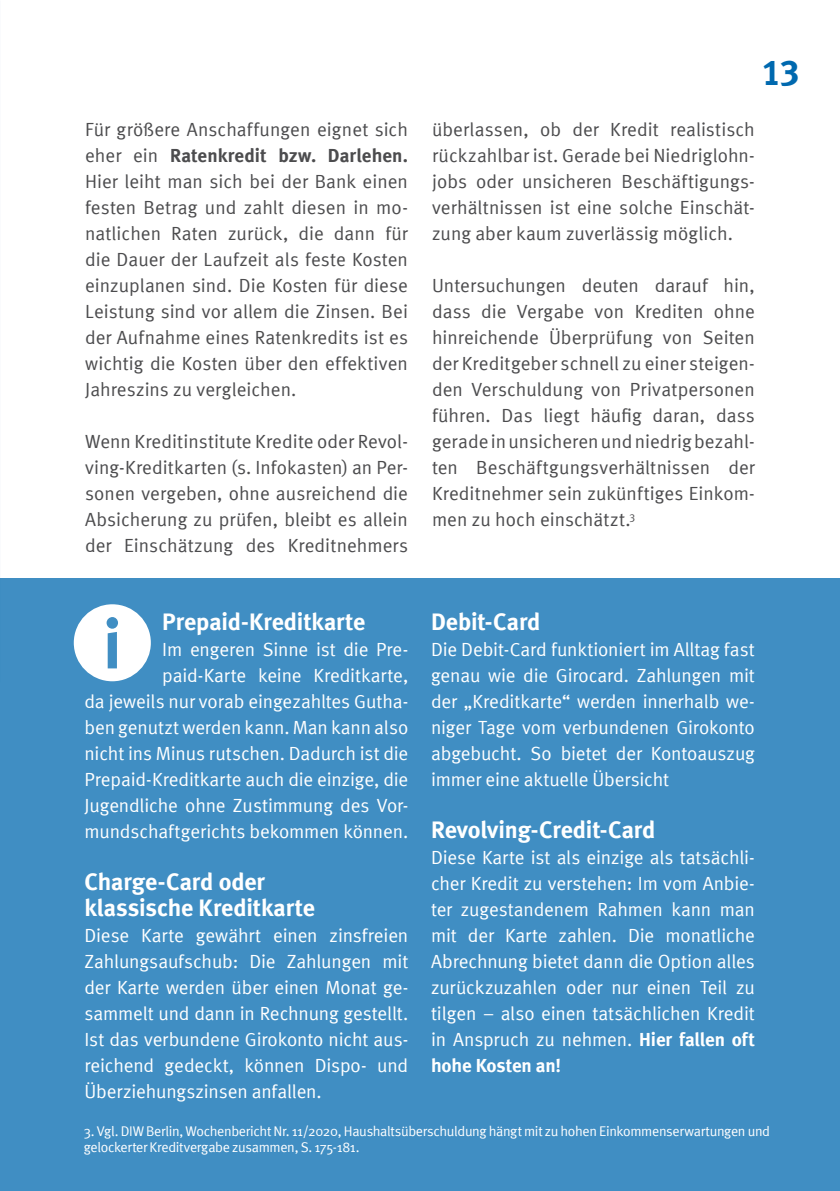
<style>
.page{position:relative;width:840px;height:1191px;background:#fff}
.page>*{position:absolute;margin:0;border:0;box-sizing:border-box;transform-origin:0 0}
.t1{font:36px "Meta Plus Bold Caps";color:#0069af}
.t2{font:700 24px/26px "Meta";letter-spacing:-.005em;color:#fff}
.t3{font:19px/26px "Meta Normal";letter-spacing:.005em;color:#4c4c4e;text-align:justify}
.t4{font:19px/26px "Meta Normal";letter-spacing:-.005em;color:#fff;text-align:justify}
.t5{font:700 19px "Meta";letter-spacing:.005em;color:#4c4c4e}
.t6{font:700 19px "Meta";letter-spacing:-.01em;color:#fff}
.t7{font:14px/16px "Meta Normal";letter-spacing:-.025em;color:#fff}
.s1{font-family:"Meta Normal";font-weight:400}
.s2{font-family:"Meta";font-weight:700}
</style>
<div class="page">
<div style="left:0;top:578px;width:839px;height:613px;background:#408ec3"></div>
<svg style="left:74px;top:604px;width:77px;height:77px"></svg>
<p class="t3" style="left:85px;top:116px;width:324px">Für größere Anschaffungen eignet sich</p>
<p class="t5" style="left:85px;top:144px;width:324px"><span class="s1">eher ein</span> Ratenkredit bzw. Darlehen.</p>
<p class="t3" style="left:85px;top:168px;width:324px">Hier leiht man sich bei der Bank einen festen Betrag und zahlt diesen in mo&shy;natlichen Raten zurück, die dann für die Dauer der Laufzeit als feste Kosten einzuplanen sind. Die Kosten für diese Leistung sind vor allem die Zinsen. Bei der Aufnahme eines Ratenkredits ist es wichtig die Kosten über den effektiven Jahreszins zu vergleichen.</p>
<p class="t3" style="left:85px;top:428px;width:324px">Wenn Kreditinstitute Kredite oder Revol&shy;ving-Kreditkarten (s. Infokasten) an Per&shy;sonen vergeben, ohne ausreichend die Absicherung zu prüfen, bleibt es allein der Einschätzung des Kreditnehmers</p>
<p class="t2" style="left:162px;top:608px;width:204px">Prepaid-Kreditkarte</p>
<p class="t4" style="left:84px;top:636px;width:325px;text-align:right">Im engeren Sinne ist die Pre&shy;paid-Karte keine Kreditkarte,<br>da jeweils nur vorab eingezahltes Gutha&shy;ben genutzt werden kann. Man kann also nicht ins Minus rutschen. Dadurch ist die Prepaid-Kreditkarte auch die einzige, die Jugendliche ohne Zustimmung des Vor&shy;mundschaftgerichts bekommen können.</p>
<p class="t2" style="left:84px;top:868px;width:232px">Charge-Card oder klassische Kreditkarte</p>
<p class="t4" style="left:84px;top:922px;width:325px">Diese Karte gewährt einen zinsfreien Zahlungsaufschub: Die Zahlungen mit der Karte werden über einen Monat ge&shy;sammelt und dann in Rechnung gestellt.<br>Ist das verbundene Girokonto nicht aus&shy;reichend gedeckt, können Dispo- und Überziehungszinsen anfallen.</p>
<h1 class="t1" style="left:761px;top:51px;width:39px">13</h1>
<p class="t3" style="left:432px;top:116px;width:324px">überlassen, ob der Kredit realistisch rückzahlbar ist. Gerade bei Niedriglohn&shy;jobs oder unsicheren Beschäftigungs&shy;verhältnissen ist eine solche Einschät&shy;zung aber kaum zuverlässig möglich.</p>
<p class="t3" style="left:432px;top:272px;width:324px">Untersuchungen deuten darauf hin, dass die Vergabe von Krediten ohne hinreichende Überprüfung von Seiten der Kreditgeber schnell zu einer steigen&shy;den Verschuldung von Privatpersonen führen. Das liegt häufig daran, dass gerade in unsicheren und niedrig bezahl&shy;ten Beschäftgungsverhältnissen der Kreditnehmer sein zukünftiges Einkom&shy;men zu hoch einschätzt.<sup>3</sup></p>
<p class="t2" style="left:431px;top:608px;width:111px">Debit-Card</p>
<p class="t4" style="left:431px;top:636px;width:325px">Die Debit-Card funktioniert im Alltag fast genau wie die Girocard. Zahlungen mit der „Kreditkarte“ werden innerhalb we&shy;niger Tage vom verbundenen Girokonto abgebucht. So bietet der Kontoauszug immer eine aktuelle Übersicht</p>
<p class="t2" style="left:431px;top:816px;width:225px">Revolving-Credit-Card</p>
<p class="t4" style="left:431px;top:844px;width:325px">Diese Karte ist als einzige als tatsächli&shy;cher Kredit zu verstehen: Im vom Anbie&shy;ter zugestandenem Rahmen kann man mit der Karte zahlen. Die monatliche Abrechnung bietet dann die Option alles zurückzuzahlen oder nur einen Teil zu tilgen – also einen tatsächlichen Kredit in Anspruch zu nehmen. <span class="s2">Hier fallen oft</span></p>
<p class="t6" style="left:431px;top:1054px;width:132px">hohe Kosten an!</p>
<p class="t7" style="left:84px;top:1123px;width:687px">3. Vgl. DIW Berlin, Wochenbericht Nr. 11/2020, Haushaltsüberschuldung hängt mit zu hohen Einkommenserwartungen und gelockerter Kreditvergabe zusammen, S. 175-181.</p>
</div>
